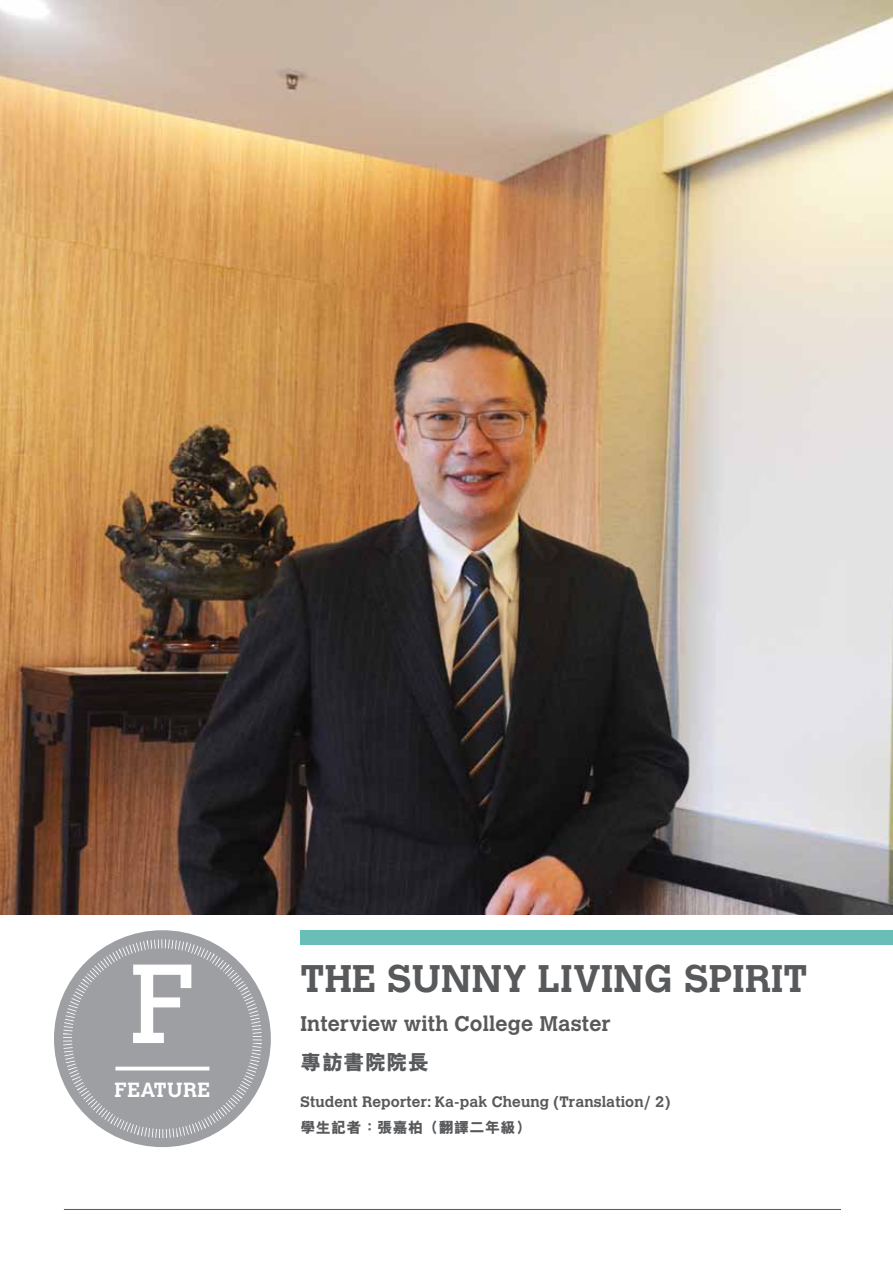
<style>
.page{position:relative;width:893px;height:1263px;background:#fff}
.page>*{position:absolute;margin:0;border:0;box-sizing:border-box;transform-origin:0 0}
.t1{font:111.3px "Calvert";color:#fff}
.t2{font:700 38.25px "Calvert";letter-spacing:.01em;color:#58595b}
.t3{font:700 21px "Calvert MT Std";letter-spacing:.01em;color:#58595b}
.t4{font:800 21px "M Hei HK";letter-spacing:.025em;color:#58595b}
.t5{font:700 20.4px "Calvert";letter-spacing:.025em;color:#fff}
.t6{font:700 15px "Calvert MT Std";letter-spacing:.01em;color:#58595b}
.t7{font:800 15px "M Hei HK";letter-spacing:.025em;color:#58595b}
</style>
<div class="page">
<div style="left:54px;top:930px;width:217px;height:217px;background:#9d9fa2;border-radius:50%"></div>
<div style="left:63px;top:939px;width:199px;height:199px;border:9px dashed #fff;border-radius:50%"></div>
<hr style="left:115px;top:1067px;width:94px;height:3px;background:#fff">
<hr style="left:64px;top:1209px;width:777px;height:1px;background:#58595b">
<div style="left:300px;top:930px;width:593px;height:15px;background:#6abeb8"></div>
<img style="left:0;top:0;width:893px;height:914px">
<h1 class="t1" style="left:129px;top:939px;width:69px">F</h1>
<h3 class="t5" style="left:115px;top:1077px;width:97px">FEATURE</h3>
<h2 class="t2" style="left:300px;top:954px;width:508px">THE SUNNY LIVING SPIRIT</h2>
<h3 class="t3" style="left:300px;top:1010px;width:312px">Interview with College Master</h3>
<h3 class="t4" style="left:300px;top:1051px;width:130px">專訪書院院長</h3>
<p class="t6" style="left:300px;top:1092px;width:371px">Student Reporter: Ka-pak Cheung (Translation/ 2)</p>
<p class="t7" style="left:300px;top:1120px;width:232px">學生記者：張嘉柏（翻譯二年級）</p>
</div>
